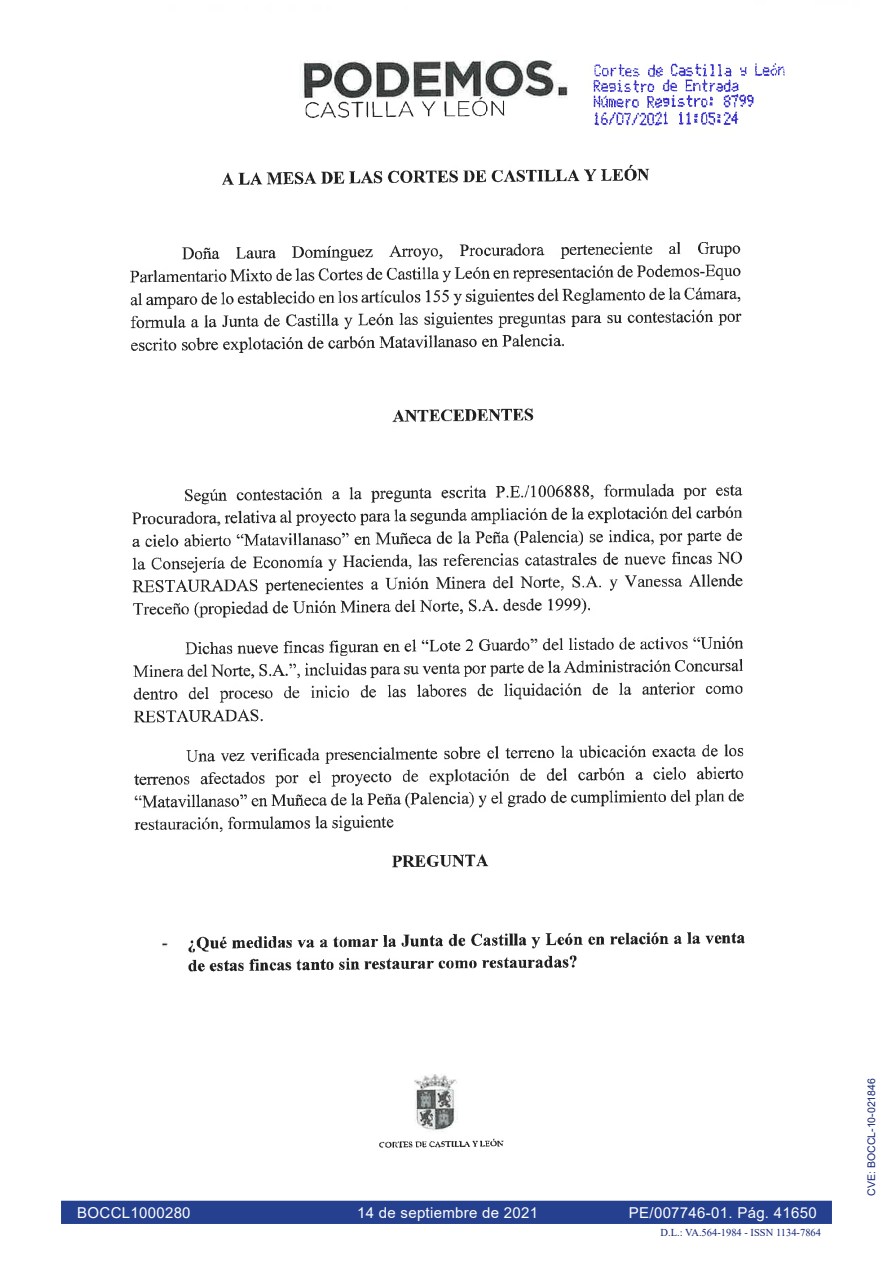
<style>
.page{position:relative;width:893px;height:1263px;background:#fff}
.page>*{position:absolute;margin:0;border:0;box-sizing:border-box;transform-origin:0 0}
.E_CVE{font:15px "Arial";letter-spacing:.02em;color:#fff}
.t1{font:10.5px "Times New Roman";color:#132477}
.t2{font:10.5px "Arial";color:#132477}
</style>
<div class="page">
<div style="left:60px;top:1200px;width:773px;height:25px;background:#25408f"></div>
<div style="left:60px;top:1199px;width:773px;height:26px;border:2px solid #fff"></div>
<img style="left:130px;top:60px;width:615px;height:1087px">
<img style="left:592px;top:63px;width:193px;height:63px">
<p class="E_CVE" style="left:77px;top:1202px;width:115px">BOCCL1000280</p>
<p class="E_CVE" style="left:357px;top:1202px;width:183px">14 de septiembre de 2021</p>
<p class="E_CVE" style="left:629px;top:1202px;width:189px">PE/007746-01. Pág. 41650</p>
<p class="t1" style="left:661px;top:1225px;width:162px">D.L.: VA.564-1984 - ISSN 1134-7864</p>
<p class="t2" style="left:864px;top:1195px;width:119px;rotate:-90deg">CVE: BOCCL-10-021846</p>
</div>
